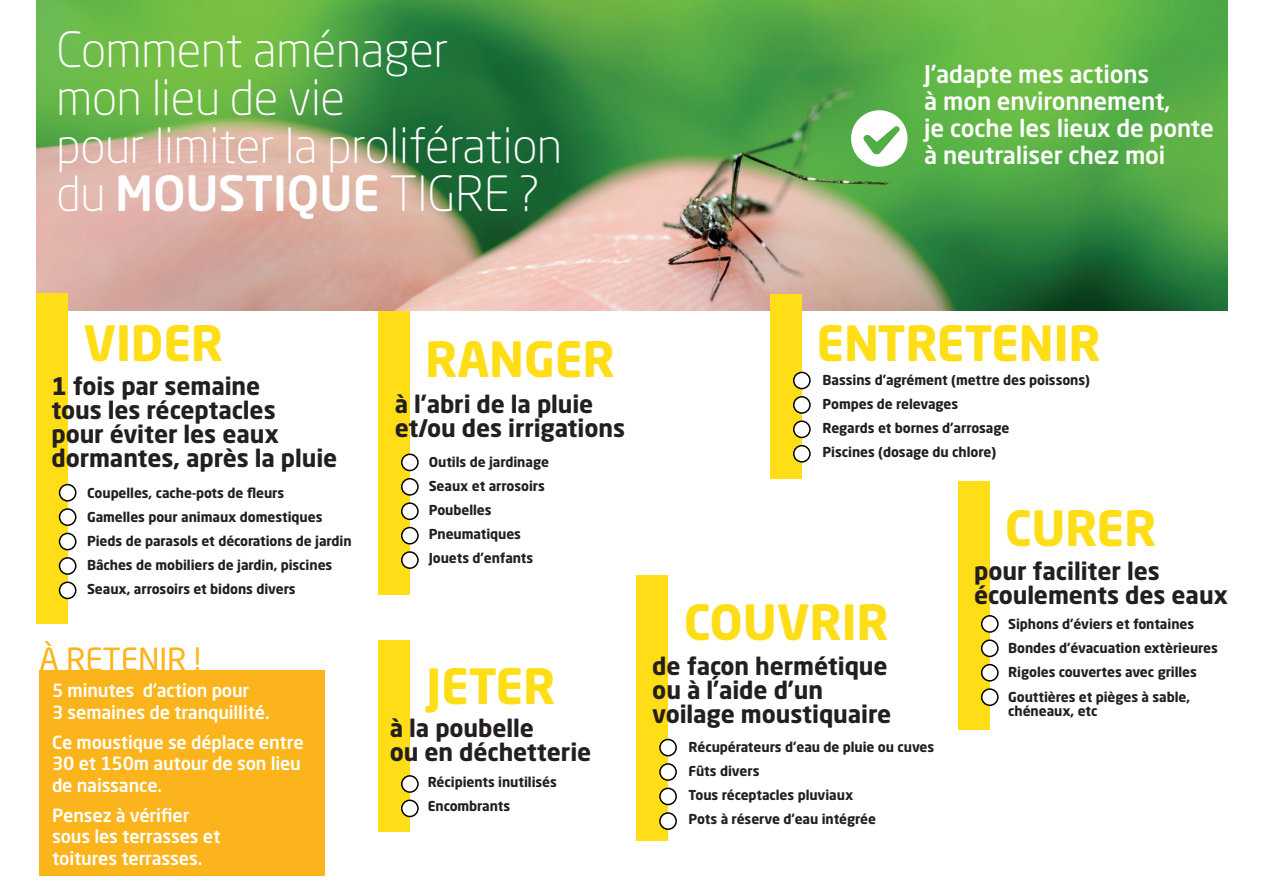
<style>
.page{position:relative;width:1263px;height:893px;background:#fff}
.page>*{position:absolute;margin:0;border:0;box-sizing:border-box;transform-origin:0 0}
.t1{font:300 48px/48px "Neo Sans Std";letter-spacing:-.005em;color:#fff}
.t2{font:700 48px "Neo Sans Std";letter-spacing:-.005em;color:#ffdd17}
.t3{font:31.5px "Neo Sans Std";letter-spacing:-.01em;color:#fbb41b}
.t4{font:700 24px/24px "Neo Sans Std";letter-spacing:-.005em;color:#231f20}
.t5{font:500 24px/27px "Neo Sans Std";letter-spacing:-.005em;color:#fff}
.t6{font:500 18px/21.6px "Neo Sans Std";letter-spacing:-.01em;color:#fff}
.t7{font:700 13.5px/24px "Neo Sans Std";letter-spacing:-.005em;color:#231f20}
.s1{font-weight:500}
</style>
<div class="page">
<img style="left:37px;top:0;width:1190px;height:311px">
<div style="left:770px;top:295px;width:32px;height:184px;background:#ffdd17"></div>
<div style="left:794px;top:372px;width:16px;height:17px;background:#fff;border-radius:50%"></div>
<div style="left:793px;top:372px;width:18px;height:17px;border:2px solid #000001;border-radius:50%"></div>
<div style="left:794px;top:397px;width:16px;height:16px;background:#fff;border-radius:50%"></div>
<div style="left:793px;top:396px;width:18px;height:18px;border:2px solid #000001;border-radius:50%"></div>
<div style="left:794px;top:421px;width:16px;height:16px;background:#fff;border-radius:50%"></div>
<div style="left:793px;top:420px;width:18px;height:18px;border:2px solid #000001;border-radius:50%"></div>
<div style="left:794px;top:446px;width:16px;height:16px;background:#fff;border-radius:50%"></div>
<div style="left:793px;top:445px;width:18px;height:18px;border:2px solid #000001;border-radius:50%"></div>
<div style="left:379px;top:311px;width:31px;height:284px;background:#ffdd17"></div>
<div style="left:402px;top:454px;width:16px;height:16px;background:#fff;border-radius:50%"></div>
<div style="left:401px;top:454px;width:18px;height:17px;border:2px solid #000001;border-radius:50%"></div>
<div style="left:402px;top:552px;width:16px;height:16px;background:#fff;border-radius:50%"></div>
<div style="left:401px;top:551px;width:18px;height:18px;border:2px solid #000001;border-radius:50%"></div>
<div style="left:402px;top:479px;width:16px;height:16px;background:#fff;border-radius:50%"></div>
<div style="left:401px;top:478px;width:18px;height:18px;border:2px solid #000001;border-radius:50%"></div>
<div style="left:402px;top:503px;width:16px;height:16px;background:#fff;border-radius:50%"></div>
<div style="left:401px;top:502px;width:18px;height:18px;border:2px solid #000001;border-radius:50%"></div>
<div style="left:402px;top:528px;width:16px;height:16px;background:#fff;border-radius:50%"></div>
<div style="left:401px;top:527px;width:18px;height:17px;border:2px solid #000001;border-radius:50%"></div>
<div style="left:959px;top:482px;width:31px;height:248px;background:#ffdd17"></div>
<div style="left:982px;top:616px;width:16px;height:16px;background:#fff;border-radius:50%"></div>
<div style="left:981px;top:615px;width:18px;height:18px;border:2px solid #000001;border-radius:50%"></div>
<div style="left:982px;top:640px;width:16px;height:16px;background:#fff;border-radius:50%"></div>
<div style="left:981px;top:639px;width:18px;height:18px;border:2px solid #000001;border-radius:50%"></div>
<div style="left:982px;top:665px;width:16px;height:16px;background:#fff;border-radius:50%"></div>
<div style="left:981px;top:664px;width:18px;height:18px;border:2px solid #000001;border-radius:50%"></div>
<div style="left:982px;top:689px;width:16px;height:16px;background:#fff;border-radius:50%"></div>
<div style="left:981px;top:688px;width:18px;height:18px;border:2px solid #000001;border-radius:50%"></div>
<div style="left:37px;top:293px;width:31px;height:331px;background:#ffdd17"></div>
<div style="left:60px;top:485px;width:16px;height:16px;background:#fff;border-radius:50%"></div>
<div style="left:59px;top:484px;width:17px;height:18px;border:2px solid #000001;border-radius:50%"></div>
<div style="left:60px;top:582px;width:16px;height:16px;background:#fff;border-radius:50%"></div>
<div style="left:59px;top:581px;width:17px;height:18px;border:2px solid #000001;border-radius:50%"></div>
<div style="left:60px;top:509px;width:16px;height:16px;background:#fff;border-radius:50%"></div>
<div style="left:59px;top:508px;width:17px;height:18px;border:2px solid #000001;border-radius:50%"></div>
<div style="left:60px;top:533px;width:16px;height:17px;background:#fff;border-radius:50%"></div>
<div style="left:59px;top:533px;width:17px;height:17px;border:2px solid #000001;border-radius:50%"></div>
<div style="left:60px;top:558px;width:16px;height:16px;background:#fff;border-radius:50%"></div>
<div style="left:59px;top:557px;width:17px;height:18px;border:2px solid #000001;border-radius:50%"></div>
<div style="left:637px;top:575px;width:31px;height:266px;background:#ffdd17"></div>
<div style="left:660px;top:739px;width:16px;height:17px;background:#fff;border-radius:50%"></div>
<div style="left:659px;top:739px;width:18px;height:17px;border:2px solid #000001;border-radius:50%"></div>
<div style="left:660px;top:764px;width:16px;height:16px;background:#fff;border-radius:50%"></div>
<div style="left:659px;top:763px;width:18px;height:18px;border:2px solid #000001;border-radius:50%"></div>
<div style="left:660px;top:788px;width:16px;height:16px;background:#fff;border-radius:50%"></div>
<div style="left:659px;top:788px;width:18px;height:17px;border:2px solid #000001;border-radius:50%"></div>
<div style="left:660px;top:813px;width:16px;height:16px;background:#fff;border-radius:50%"></div>
<div style="left:659px;top:812px;width:18px;height:18px;border:2px solid #000001;border-radius:50%"></div>
<div style="left:379px;top:640px;width:31px;height:191px;background:#ffdd17"></div>
<div style="left:402px;top:776px;width:16px;height:16px;background:#fff;border-radius:50%"></div>
<div style="left:401px;top:775px;width:18px;height:18px;border:2px solid #000001;border-radius:50%"></div>
<div style="left:402px;top:800px;width:16px;height:16px;background:#fff;border-radius:50%"></div>
<div style="left:401px;top:799px;width:18px;height:18px;border:2px solid #000001;border-radius:50%"></div>
<svg style="left:851px;top:110px;width:56px;height:57px"></svg>
<div style="left:39px;top:670px;width:285px;height:206px;background:#fbb41b"></div>
<h1 class="t1" style="left:56px;top:25px;width:507px">Comment aménager<br>mon lieu de vie<br>pour limiter la prolifération du <span class="s1">MOUSTIQUE</span> TIGRE ?</h1>
<h3 class="t5" style="left:924px;top:60px;width:291px">J’adapte mes actions<br>à mon environnement,<br>je coche les lieux de ponte à neutraliser chez moi</h3>
<h1 class="t2" style="left:83px;top:312px;width:142px">VIDER</h1>
<h3 class="t4" style="left:51px;top:374px;width:287px">1 fois par semaine<br>tous les réceptacles<br>pour éviter les eaux dormantes, après la pluie</h3>
<p class="t7" style="left:87px;top:480px;width:266px">Coupelles, cache-pots de fleurs<br>Gamelles pour animaux domestiques Pieds de parasols et décorations de jardin Bâches de mobiliers de jardin, piscines Seaux, arrosoirs et bidons divers</p>
<h2 class="t3" style="left:39px;top:640px;width:164px">À RETENIR !</h2>
<h3 class="t6" style="left:52px;top:679px;width:219px">5 minutes d’action pour<br>3 semaines de tranquillité.</h3>
<h3 class="t6" style="left:52px;top:731px;width:253px">Ce moustique se déplace entre<br>30 et 150m autour de son lieu de naissance.</h3>
<h3 class="t6" style="left:52px;top:804px;width:170px">Pensez à vérifier sous les terrasses et toitures terrasses.</h3>
<h1 class="t2" style="left:425px;top:328px;width:191px">RANGER</h1>
<h3 class="t4" style="left:395px;top:392px;width:232px">à l’abri de la pluie et/ou des irrigations</h3>
<p class="t7" style="left:429px;top:450px;width:122px">Outils de jardinage<br>Seaux et arrosoirs<br>Poubelles<br>Pneumatiques<br>Jouets d’enfants</p>
<h1 class="t2" style="left:426px;top:655px;width:131px">JETER</h1>
<h3 class="t4" style="left:390px;top:716px;width:203px">à la poubelle<br>ou en déchetterie</h3>
<p class="t7" style="left:428px;top:770px;width:131px">Récipients inutilisés<br>Encombrants</p>
<h1 class="t2" style="left:816px;top:313px;width:286px">ENTRETENIR</h1>
<p class="t7" style="left:822px;top:368px;width:269px">Bassins d’agrément (mettre des poissons)<br>Pompes de relevages<br>Regards et bornes d’arrosage<br>Piscines (dosage du chlore)</p>
<h1 class="t2" style="left:684px;top:592px;width:207px">COUVRIR</h1>
<h3 class="t4" style="left:652px;top:653px;width:240px">de façon hermétique ou à l’aide d’un voilage moustiquaire</h3>
<p class="t7" style="left:689px;top:734px;width:247px">Récupérateurs d’eau de pluie ou cuves<br>Fûts divers<br>Tous réceptacles pluviaux<br>Pots à réserve d’eau intégrée</p>
<h1 class="t2" style="left:1005px;top:497px;width:154px">CURER</h1>
<h3 class="t4" style="left:974px;top:558px;width:256px">pour faciliter les écoulements des eaux</h3>
<p class="t7" style="left:1008px;top:612px;width:211px">Siphons d’éviers et fontaines<br>Bondes d’évacuation extèrieures<br>Rigoles couvertes avec grilles</p>
<p class="t7" style="left:1008px;top:690px;width:183px;line-height:13.5px">Gouttières et pièges à sable, chéneaux, etc</p>
</div>
